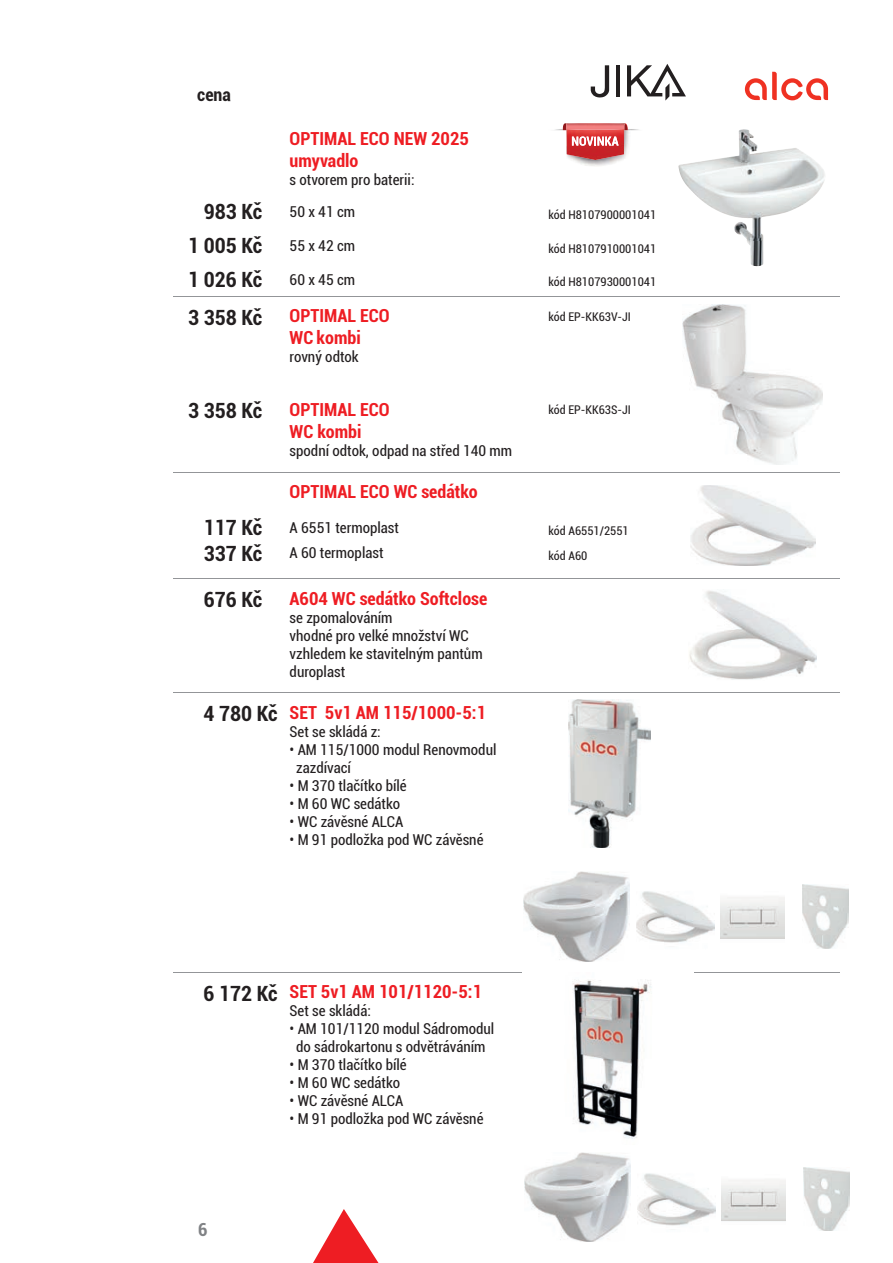
<style>
.page{position:relative;width:893px;height:1263px;background:#fff}
.page>*{position:absolute;margin:0;border:0;box-sizing:border-box;transform-origin:0 0}
.t1{font:700 condensed 21px "Roboto";color:#231f20}
.t2{font:700 condensed 18px/21.6px "Roboto";color:#ee1d23}
.t3{font:700 condensed 18px "Roboto";color:#231f20}
.t4{font:700 condensed 18px "Roboto";color:#808285}
.t5{font:condensed 15px/18px "Roboto";color:#231f20}
.t6{font:condensed 12px "Roboto";color:#231f20}
.s1{font-size:21px;color:#231f20}
</style>
<div class="page">
<svg style="left:313px;top:1209px;width:65px;height:54px"></svg>
<hr style="left:169px;top:296px;width:115px;height:1px;background:#939598">
<hr style="left:666px;top:296px;width:173px;height:1px;background:#939598">
<hr style="left:284px;top:296px;width:258px;height:1px;background:#939598">
<hr style="left:542px;top:296px;width:124px;height:1px;background:#939598">
<hr style="left:169px;top:472px;width:115px;height:1px;background:#939598">
<hr style="left:284px;top:472px;width:258px;height:1px;background:#939598">
<hr style="left:542px;top:472px;width:124px;height:1px;background:#939598">
<hr style="left:666px;top:472px;width:173px;height:1px;background:#939598">
<hr style="left:169px;top:578px;width:115px;height:1px;background:#939598">
<hr style="left:284px;top:578px;width:258px;height:1px;background:#939598">
<hr style="left:542px;top:578px;width:124px;height:1px;background:#939598">
<hr style="left:666px;top:578px;width:173px;height:1px;background:#939598">
<hr style="left:169px;top:692px;width:115px;height:1px;background:#939598">
<hr style="left:284px;top:692px;width:258px;height:1px;background:#939598">
<hr style="left:542px;top:692px;width:124px;height:1px;background:#939598">
<hr style="left:666px;top:692px;width:173px;height:1px;background:#939598">
<hr style="left:169px;top:972px;width:115px;height:1px;background:#939598">
<hr style="left:284px;top:972px;width:258px;height:1px;background:#939598">
<hr style="left:542px;top:972px;width:124px;height:1px;background:#939598">
<hr style="left:666px;top:972px;width:173px;height:1px;background:#939598">
<img style="left:678px;top:129px;width:66px;height:74px">
<img style="left:682px;top:304px;width:141px;height:160px">
<img style="left:690px;top:485px;width:125px;height:80px">
<img style="left:689px;top:590px;width:128px;height:90px">
<svg style="left:745px;top:72px;width:83px;height:28px"></svg>
<svg style="left:591px;top:65px;width:18px;height:33px"></svg>
<hr style="left:616px;top:65px;width:4px;height:31px;background:#231f20">
<svg style="left:627px;top:64px;width:59px;height:37px"></svg>
<img style="left:523px;top:872px;width:106px;height:89px">
<img style="left:569px;top:699px;width:82px;height:149px">
<img style="left:802px;top:884px;width:46px;height:64px">
<img style="left:636px;top:891px;width:78px;height:52px">
<img style="left:720px;top:897px;width:64px;height:42px">
<img style="left:525px;top:1152px;width:106px;height:89px">
<img style="left:803px;top:1167px;width:46px;height:64px">
<img style="left:637px;top:1173px;width:79px;height:53px">
<img style="left:722px;top:1180px;width:63px;height:41px">
<img style="left:573px;top:980px;width:79px;height:159px">
<img style="left:573px;top:130px;width:57px;height:36px">
<svg style="left:555px;top:123px;width:84px;height:7px"></svg>
<img style="left:566px;top:123px;width:59px;height:37px">
<svg style="left:572px;top:136px;width:47px;height:10px"></svg>
<p class="t3" style="left:197px;top:82px;width:35px">cena</p>
<p class="t2" style="left:290px;top:127px;width:181px">OPTIMAL ECO NEW 2025 umyvadlo</p>
<p class="t5" style="left:290px;top:170px;width:126px">s otvorem pro baterii:</p>
<h1 class="t1" style="left:204px;top:197px;width:60px">983 Kč</h1>
<p class="t5" style="left:290px;top:202px;width:67px">50 x 41 cm</p>
<p class="t6" style="left:548px;top:206px;width:109px">kód H8107900001041</p>
<h1 class="t1" style="left:188px;top:231px;width:76px">1 005 Kč</h1>
<p class="t5" style="left:290px;top:236px;width:67px">55 x 42 cm</p>
<p class="t6" style="left:548px;top:240px;width:109px">kód H8107910001041</p>
<h1 class="t1" style="left:188px;top:265px;width:76px">1 026 Kč</h1>
<p class="t5" style="left:290px;top:270px;width:67px">60 x 45 cm</p>
<p class="t6" style="left:548px;top:274px;width:109px">kód H8107930001041</p>
<h1 class="t1" style="left:188px;top:302px;width:76px">3 358 Kč</h1>
<p class="t2" style="left:290px;top:305px;width:102px">OPTIMAL ECO<br>WC kombi</p>
<p class="t5" style="left:290px;top:347px;width:71px">rovný odtok</p>
<p class="t6" style="left:548px;top:308px;width:84px">kód EP-KK63V-JI</p>
<h1 class="t1" style="left:188px;top:396px;width:76px">3 358 Kč</h1>
<p class="t2" style="left:290px;top:398px;width:102px">OPTIMAL ECO<br>WC kombi</p>
<p class="t5" style="left:290px;top:441px;width:224px">spodní odtok, odpad na střed 140 mm</p>
<p class="t2" style="left:290px;top:480px;width:190px">OPTIMAL ECO WC sedátko</p>
<p class="t6" style="left:548px;top:402px;width:84px">kód EP-KK63S-JI</p>
<h1 class="t1" style="left:204px;top:513px;width:60px">117 Kč</h1>
<p class="t5" style="left:290px;top:518px;width:111px">A 6551 termoplast</p>
<p class="t6" style="left:548px;top:522px;width:82px">kód A6551/2551</p>
<h1 class="t1" style="left:204px;top:538px;width:60px">337 Kč</h1>
<p class="t5" style="left:290px;top:544px;width:95px">A 60 termoplast</p>
<p class="t6" style="left:548px;top:548px;width:40px">kód A60</p>
<h1 class="t1" style="left:204px;top:585px;width:60px">676 Kč</h1>
<p class="t2" style="left:290px;top:587px;width:199px">A604 WC sedátko Softclose</p>
<p class="t5" style="left:290px;top:608px;width:195px">se zpomalováním<br>vhodné pro velké množství WC vzhledem ke stavitelným pantům duroplast</p>
<p class="t2" style="left:203px;top:701px;width:284px"><span class="s1">4 780 Kč</span> SET 5v1 AM 115/1000-5:1</p>
<p class="t5" style="left:290px;top:722px;width:93px">Set se skládá z:</p>
<p class="t5" style="left:296px;top:740px;width:202px;text-indent:-7px">• AM 115/1000 modul Renovmodul zazdívací</p>
<p class="t5" style="left:290px;top:776px;width:119px">• M 370 tlačítko bílé</p>
<p class="t5" style="left:290px;top:794px;width:112px">• M 60 WC sedátko</p>
<p class="t5" style="left:290px;top:812px;width:115px">• WC závěsné ALCA</p>
<p class="t5" style="left:290px;top:830px;width:195px">• M 91 podložka pod WC závěsné</p>
<p class="t2" style="left:203px;top:980px;width:280px"><span class="s1">6 172 Kč</span> SET 5v1 AM 101/1120-5:1</p>
<p class="t5" style="left:290px;top:1001px;width:83px">Set se skládá:</p>
<p class="t5" style="left:290px;top:1019px;width:206px;text-align:center">• AM 101/1120 modul Sádromodul do sádrokartonu s odvětráváním</p>
<p class="t5" style="left:290px;top:1055px;width:119px">• M 370 tlačítko bílé</p>
<p class="t5" style="left:290px;top:1073px;width:112px">• M 60 WC sedátko</p>
<p class="t5" style="left:290px;top:1091px;width:115px">• WC závěsné ALCA</p>
<p class="t5" style="left:290px;top:1109px;width:195px">• M 91 podložka pod WC závěsné</p>
<p class="t4" style="left:198px;top:1217px;width:11px">6</p>
</div>
